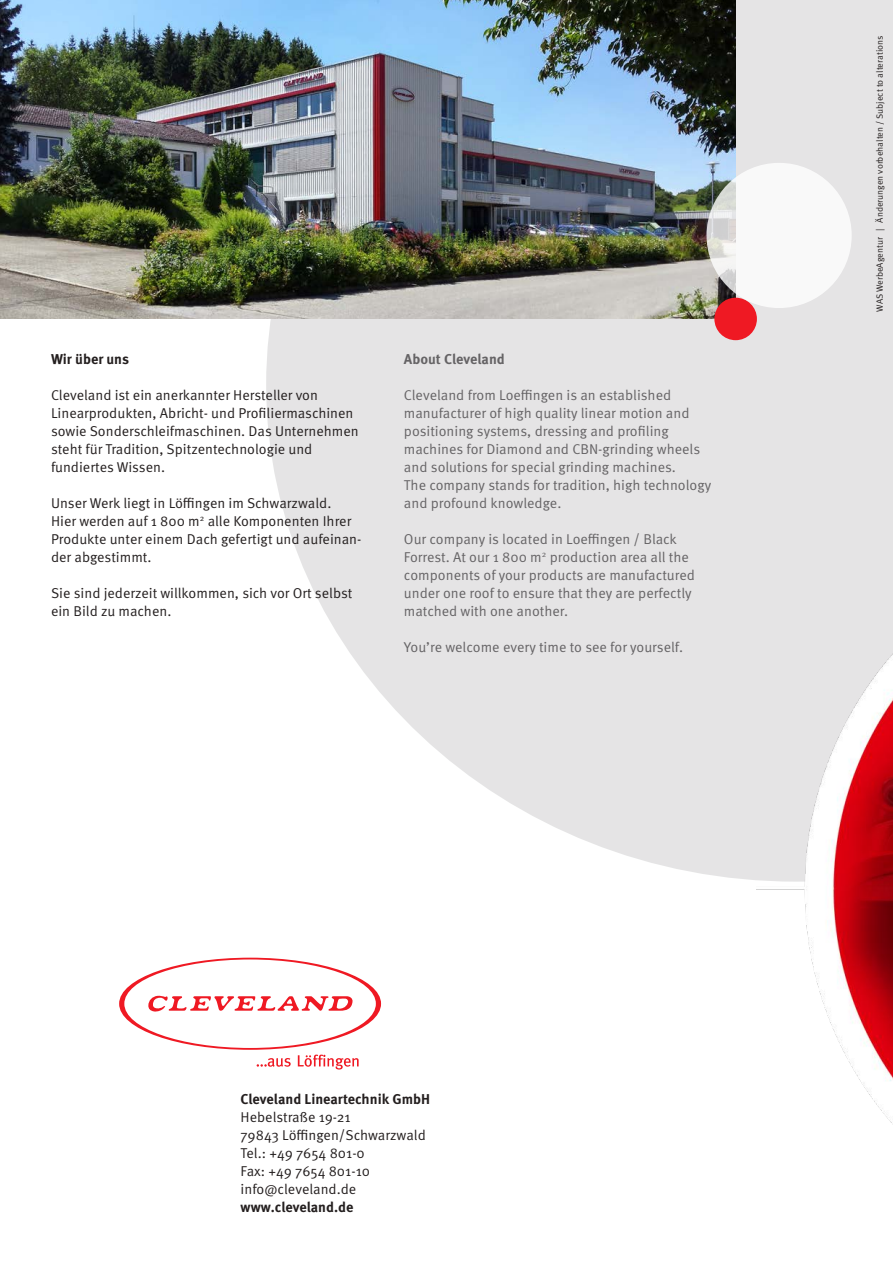
<style>
.page{position:relative;width:893px;height:1263px;background:#fff}
.page>*{position:absolute;margin:0;border:0;box-sizing:border-box;transform-origin:0 0}
.t1{font:14.25px/18px "Meta Pro";color:#656365}
.t2{font:14.25px/18px "Meta Pro";color:#241f1f}
.t3{font:700 14.25px "Meta Pro";color:#241f1f}
.t4{font:700 14.25px "Meta Pro";color:#656365}
.t5{font:9px "Meta Pro";color:#241f1f}
</style>
<div class="page">
<svg style="left:266px;top:0;width:490px;height:880px;fill:#e5e4e5"></svg>
<svg style="left:119px;top:958px;width:262px;height:111px"></svg>
<img style="left:756px;top:0;width:137px;height:1125px">
<img style="left:0;top:0;width:736px;height:319px">
<div style="left:714px;top:298px;width:43px;height:42px;background:#ef1923;border-radius:50%"></div>
<div style="left:706px;top:163px;width:146px;height:145px;background:#fff;border-radius:50%"></div>
<p class="t3" style="left:51px;top:350px;width:80px">Wir über uns</p>
<p class="t2" style="left:51px;top:386px;width:309px">Cleveland ist ein anerkannter Hersteller von Linearprodukten, Abricht- und Profiliermaschinen sowie Sonderschleifmaschinen. Das Unternehmen steht für Tradition, Spitzentechnologie und fundiertes Wissen.</p>
<p class="t2" style="left:51px;top:494px;width:312px">Unser Werk liegt in Löffingen im Schwarzwald.<br>Hier werden auf 1 800 m<sup>2</sup> alle Komponenten Ihrer Produkte unter einem Dach gefertigt und aufeinan&shy;der abgestimmt.</p>
<p class="t2" style="left:51px;top:584px;width:303px">Sie sind jederzeit willkommen, sich vor Ort selbst ein Bild zu machen.</p>
<p class="t4" style="left:404px;top:350px;width:102px">About Cleveland</p>
<p class="t1" style="left:404px;top:386px;width:309px">Cleveland from Loeffingen is an established manufacturer of high quality linear motion and positioning systems, dressing and profiling machines for Diamond and CBN-grinding wheels and solutions for special grinding machines.<br>The company stands for tradition, high technology and profound knowledge.</p>
<p class="t1" style="left:404px;top:530px;width:292px">Our company is located in Loeffingen / Black Forrest. At our 1 800 m<sup>2</sup> production area all the components of your products are manufactured under one roof to ensure that they are perfectly matched with one another.</p>
<p class="t1" style="left:404px;top:638px;width:281px">You’re welcome every time to see for yourself.</p>
<p class="t5" style="left:874px;top:312px;width:277px;rotate:-90deg">WAS WerbeAgentur | Änderungen vorbehalten / Subject to alterations</p>
<p class="t3" style="left:241px;top:1090px;width:191px">Cleveland Lineartechnik GmbH</p>
<p class="t2" style="left:241px;top:1108px;width:187px">Hebelstraße 19-21<br>79843 Löffingen/Schwarzwald<br>Tel.: +49 7654 801-0<br>Fax: +49 7654 801-10 info@cleveland.de</p>
<p class="t3" style="left:241px;top:1198px;width:114px">www.cleveland.de</p>
</div>
